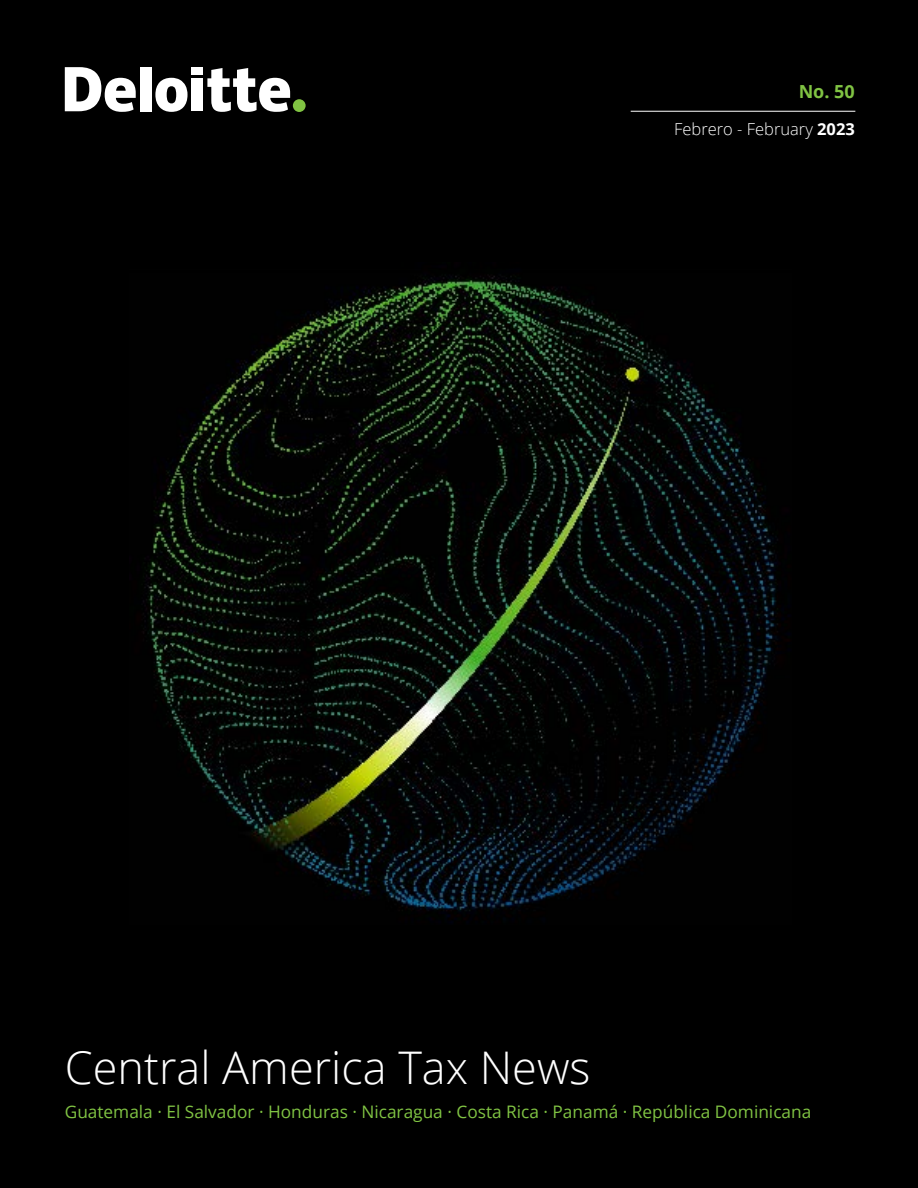
<style>
.page{position:relative;width:918px;height:1188px;background:#000}
.page>*{position:absolute;margin:0;border:0;box-sizing:border-box;transform-origin:0 0}
.t1{font:300 45px "Open Sans";color:#fff}
.t2{font:700 18px "Open Sans";color:#80c343}
.t3{font:17.25px "Open Sans";color:#80c343}
.t4{font:300 16.5px "Open Sans";color:#fff}
.s1{font-weight:700}
</style>
<div class="page">
<div style="left:293px;top:99px;width:13px;height:13px;background:#80c342;border-radius:50%"></div>
<div style="left:140px;top:67px;width:11px;height:44px;background:#fff"></div>
<svg style="left:155px;top:78px;width:33px;height:34px"></svg>
<div style="left:192px;top:78px;width:11px;height:33px;background:#fff"></div>
<div style="left:192px;top:67px;width:11px;height:7px;background:#fff"></div>
<svg style="left:207px;top:68px;width:83px;height:44px"></svg>
<svg style="left:65px;top:67px;width:71px;height:45px"></svg>
<hr style="left:631px;top:111px;width:224px;height:1px;background:#fff">
<img style="left:143px;top:276px;width:647px;height:647px">
<p class="t2" style="left:799px;top:79px;width:58px">No. 50</p>
<p class="t4" style="left:674px;top:117px;width:182px">Febrero - February <span class="s1">2023</span></p>
<h1 class="t1" style="left:65px;top:1037px;width:527px">Central America Tax News</h1>
<p class="t3" style="left:65px;top:1100px;width:748px">Guatemala · El Salvador · Honduras · Nicaragua · Costa Rica · Panamá · República Dominicana</p>
</div>
